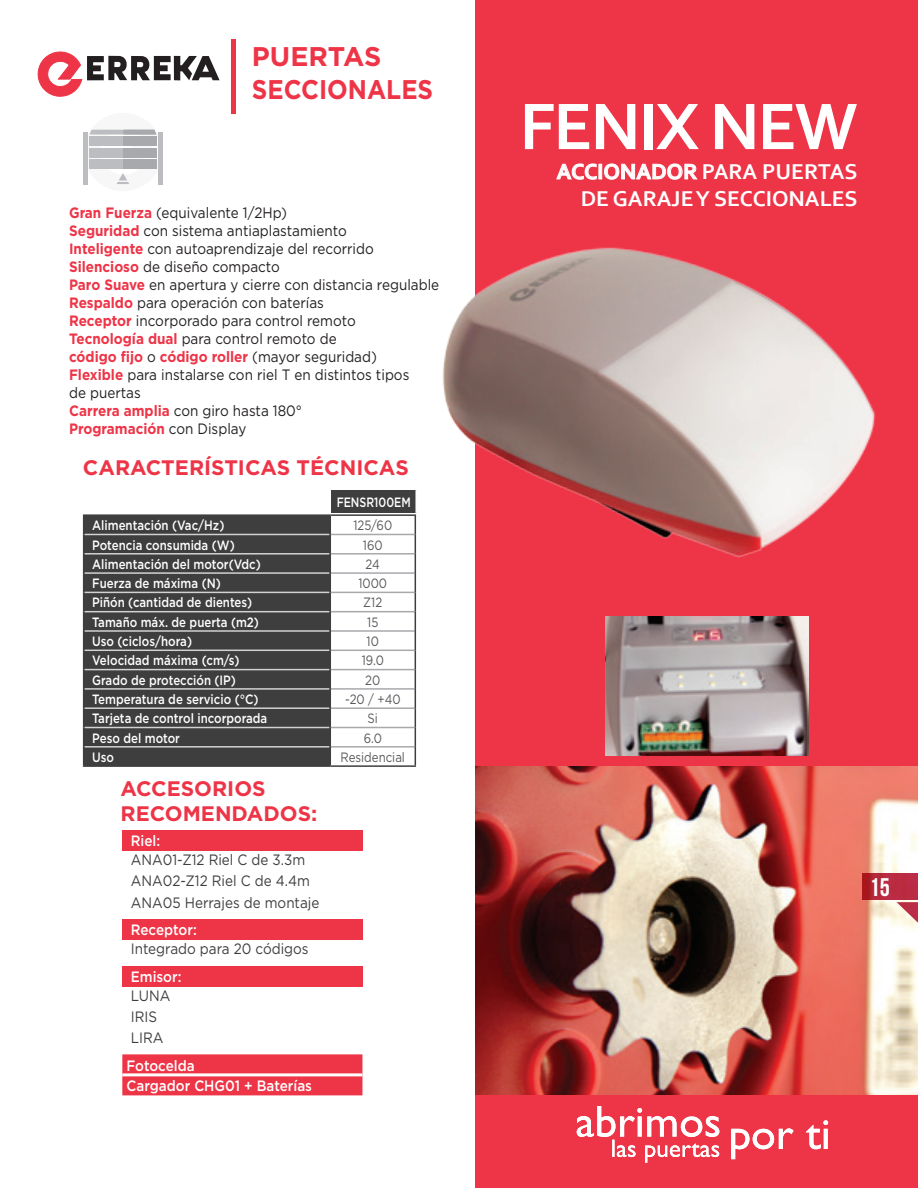
<style>
.page{position:relative;width:918px;height:1188px;background:#fff}
.page>*{position:absolute;margin:0;border:0;box-sizing:border-box;transform-origin:0 0}
.t1{font:700 69px "Corbel";letter-spacing:-.03em;color:#fff}
.t2{font:700 27px/32.4px "Gotham";color:#ee3447}
.t3{font:700 25.5px "Bebas Neue";color:#fff}
.t4{font:700 22.5px/27px "Corbel";color:#fff;text-align:right}
.t5{font:700 21px/25.2px "Gotham";color:#ee3447}
.t6{font:15px/18px "Gotham";color:#231f20;scale:.9 1}
.t7{font:15px/21.3px "Gotham";color:#3e3e3f;scale:.9 1}
.t8{font:500 15px/20.5px "Gotham";color:#fff;scale:.9 1}
.t9{font:500 13.5px "Gotham";color:#fff;scale:.85 1}
.t10{font:13.5px "Gotham";color:#57585a;scale:.85 1}
.t11{font:500 13.5px "Gotham";color:#fff;scale:.8 1}
.s1{font-weight:700;color:#ee3447}
</style>
<div class="page">
<div style="left:475px;top:0;width:443px;height:1188px;background:#ee3447"></div>
<img style="left:475px;top:767px;width:443px;height:328px">
<svg style="left:862px;top:873px;width:56px;height:27px;background:#b6273b"></svg>
<svg style="left:897px;top:902px;width:21px;height:21px"></svg>
<svg style="left:731px;top:1120px;width:97px;height:39px"></svg>
<svg style="left:577px;top:1106px;width:142px;height:57px"></svg>
<div style="left:122px;top:830px;width:240px;height:20px;background:#ee3447"></div>
<div style="left:122px;top:1054px;width:240px;height:41px;background:#ee3447"></div>
<hr style="left:122px;top:1073px;width:240px;height:3px;background:#fff">
<div style="left:122px;top:966px;width:240px;height:20px;background:#ee3447"></div>
<div style="left:122px;top:919px;width:240px;height:21px;background:#ee3447"></div>
<svg style="left:556px;top:163px;width:41px;height:17px"></svg>
<div style="left:599px;top:164px;width:3px;height:15px;border:1px solid #fff"></div>
<svg style="left:604px;top:163px;width:94px;height:17px"></svg>
<div style="left:84px;top:516px;width:246px;height:249px;background:#3e3e3f"></div>
<hr style="left:84px;top:534px;width:246px;height:1px;background:#d1d2d4">
<hr style="left:84px;top:553px;width:246px;height:2px;background:#d1d2d4">
<hr style="left:84px;top:572px;width:246px;height:2px;background:#d1d2d4">
<hr style="left:84px;top:592px;width:246px;height:1px;background:#d1d2d4">
<hr style="left:84px;top:611px;width:246px;height:1px;background:#d1d2d4">
<hr style="left:84px;top:630px;width:246px;height:2px;background:#d1d2d4">
<hr style="left:84px;top:650px;width:246px;height:1px;background:#d1d2d4">
<hr style="left:84px;top:669px;width:246px;height:1px;background:#d1d2d4">
<hr style="left:84px;top:688px;width:246px;height:2px;background:#d1d2d4">
<hr style="left:84px;top:707px;width:246px;height:2px;background:#d1d2d4">
<hr style="left:84px;top:727px;width:246px;height:1px;background:#d1d2d4">
<hr style="left:84px;top:746px;width:246px;height:2px;background:#d1d2d4">
<hr style="left:83px;top:514px;width:247px;height:2px;background:#3e3e3f">
<svg style="left:83px;top:516px;width:1px;height:249px"></svg>
<hr style="left:83px;top:765px;width:247px;height:2px;background:#3e3e3f">
<hr style="left:331px;top:534px;width:84px;height:1px;background:#a8a9ad">
<hr style="left:331px;top:553px;width:84px;height:2px;background:#a8a9ad">
<hr style="left:331px;top:572px;width:84px;height:2px;background:#a8a9ad">
<hr style="left:331px;top:592px;width:84px;height:1px;background:#a8a9ad">
<hr style="left:331px;top:611px;width:84px;height:1px;background:#a8a9ad">
<hr style="left:331px;top:630px;width:84px;height:2px;background:#a8a9ad">
<hr style="left:331px;top:650px;width:84px;height:1px;background:#a8a9ad">
<hr style="left:331px;top:669px;width:84px;height:1px;background:#a8a9ad">
<hr style="left:331px;top:688px;width:84px;height:2px;background:#a8a9ad">
<hr style="left:331px;top:707px;width:84px;height:2px;background:#a8a9ad">
<hr style="left:331px;top:727px;width:84px;height:1px;background:#a8a9ad">
<hr style="left:331px;top:746px;width:84px;height:2px;background:#a8a9ad">
<hr style="left:330px;top:514px;width:86px;height:2px;background:#3e3e3f">
<svg style="left:330px;top:516px;width:1px;height:249px"></svg>
<svg style="left:415px;top:516px;width:1px;height:249px"></svg>
<hr style="left:330px;top:765px;width:86px;height:2px;background:#3e3e3f">
<div style="left:331px;top:490px;width:85px;height:23px;background:#3e3e3f"></div>
<hr style="left:415px;top:490px;width:2px;height:23px;background:#fff">
<img style="left:442px;top:247px;width:434px;height:311px">
<svg style="left:37px;top:51px;width:183px;height:46px"></svg>
<div style="left:231px;top:40px;width:5px;height:74px;background:#ee3447"></div>
<hr style="left:83px;top:132px;width:4px;height:52px;background:#bcbdc0">
<hr style="left:159px;top:132px;width:4px;height:52px;background:#bcbdc0">
<svg style="left:84px;top:129px;width:77px;height:56px"></svg>
<div style="left:123px;top:148px;width:33px;height:10px;background:#a8a9ad"></div>
<div style="left:123px;top:159px;width:33px;height:10px;background:#a8a9ad"></div>
<img style="left:606px;top:617px;width:202px;height:139px">
<h2 class="t2" style="left:252px;top:41px;width:183px">PUERTAS<br>SECCIONALES</h2>
<p class="t6" style="left:69px;top:203px;width:413px"><span class="s1">Gran Fuerza</span> (equivalente 1/2Hp)<br><span class="s1">Seguridad</span> con sistema antiaplastamiento<br><span class="s1">Inteligente</span> con autoaprendizaje del recorrido <span class="s1">Silencioso</span> de diseño compacto<br><span class="s1">Paro Suave</span> en apertura y cierre con distancia regulable <span class="s1">Respaldo</span> para operación con baterías<br><span class="s1">Receptor</span> incorporado para control remoto<br><span class="s1">Tecnología dual</span> para control remoto de<br><span class="s1">código fijo</span> o <span class="s1">código roller</span> (mayor seguridad)<br><span class="s1">Flexible</span> para instalarse con riel T en distintos tipos<br>de puertas<br><span class="s1">Carrera amplia</span> con giro hasta 180°<br><span class="s1">Programación</span> con Display</p>
<h3 class="t5" style="left:83px;top:455px;width:327px">CARACTERÍSTICAS TÉCNICAS</h3>
<p class="t11" style="left:337px;top:493px;width:94px">FENSR100EM</p>
<p class="t9" style="left:92px;top:517px;width:157px">Alimentación (Vac/Hz)</p>
<p class="t10" style="left:353px;top:517px;width:47px">125/60</p>
<p class="t9" style="left:92px;top:536px;width:169px">Potencia consumida (W)</p>
<p class="t10" style="left:363px;top:536px;width:25px">160</p>
<p class="t9" style="left:92px;top:555px;width:200px">Alimentación del motor(Vdc)</p>
<p class="t10" style="left:366px;top:555px;width:18px">24</p>
<p class="t9" style="left:92px;top:575px;width:153px">Fuerza de máxima (N)</p>
<p class="t10" style="left:358px;top:575px;width:35px">1000</p>
<p class="t9" style="left:92px;top:594px;width:190px">Piñón (cantidad de dientes)</p>
<p class="t10" style="left:363px;top:594px;width:24px">Z12</p>
<p class="t9" style="left:92px;top:613px;width:198px">Tamaño máx. de puerta (m2)</p>
<p class="t10" style="left:367px;top:613px;width:15px">15</p>
<p class="t9" style="left:92px;top:632px;width:119px">Uso (ciclos/hora)</p>
<p class="t10" style="left:367px;top:633px;width:16px">10</p>
<p class="t9" style="left:92px;top:652px;width:175px">Velocidad máxima (cm/s)</p>
<p class="t10" style="left:362px;top:652px;width:28px">19.0</p>
<p class="t9" style="left:92px;top:671px;width:171px">Grado de protección (IP)</p>
<p class="t10" style="left:365px;top:671px;width:19px">20</p>
<p class="t9" style="left:92px;top:690px;width:197px">Temperatura de servicio (°C)</p>
<p class="t10" style="left:345px;top:691px;width:67px">-20 / +40</p>
<p class="t9" style="left:92px;top:710px;width:208px">Tarjeta de control incorporada</p>
<p class="t10" style="left:368px;top:710px;width:14px">Si</p>
<p class="t9" style="left:92px;top:729px;width:105px">Peso del motor</p>
<p class="t10" style="left:364px;top:729px;width:23px">6.0</p>
<p class="t9" style="left:92px;top:748px;width:27px">Uso</p>
<p class="t10" style="left:341px;top:748px;width:77px">Residencial</p>
<h3 class="t5" style="left:121px;top:775px;width:198px">ACCESORIOS<br>RECOMENDADOS:</h3>
<p class="t8" style="left:131px;top:830px;width:34px">Riel:</p>
<p class="t7" style="left:131px;top:849px;width:211px">ANA01-Z12 Riel C de 3.3m<br>ANA02-Z12 Riel C de 4.4m<br>ANA05 Herrajes de montaje</p>
<p class="t8" style="left:131px;top:920px;width:75px">Receptor:</p>
<p class="t7" style="left:131px;top:938px;width:199px">Integrado para 20 códigos</p>
<p class="t8" style="left:131px;top:966px;width:58px">Emisor:</p>
<p class="t7" style="left:131px;top:985px;width:46px">LUNA<br>IRIS<br>LIRA</p>
<p class="t8" style="left:127px;top:1055px;width:208px">Fotocelda<br>Cargador CHG01 + Baterías</p>
<h1 class="t1" style="left:520px;top:83px;width:340px">FENIX NEW</h1>
<h3 class="t4" style="left:557px;top:158px;width:302px">ACCIONADOR PARA PUERTAS<br>DE GARAJE Y SECCIONALES</h3>
<h3 class="t3" style="left:870px;top:873px;width:22px">15</h3>
</div>
